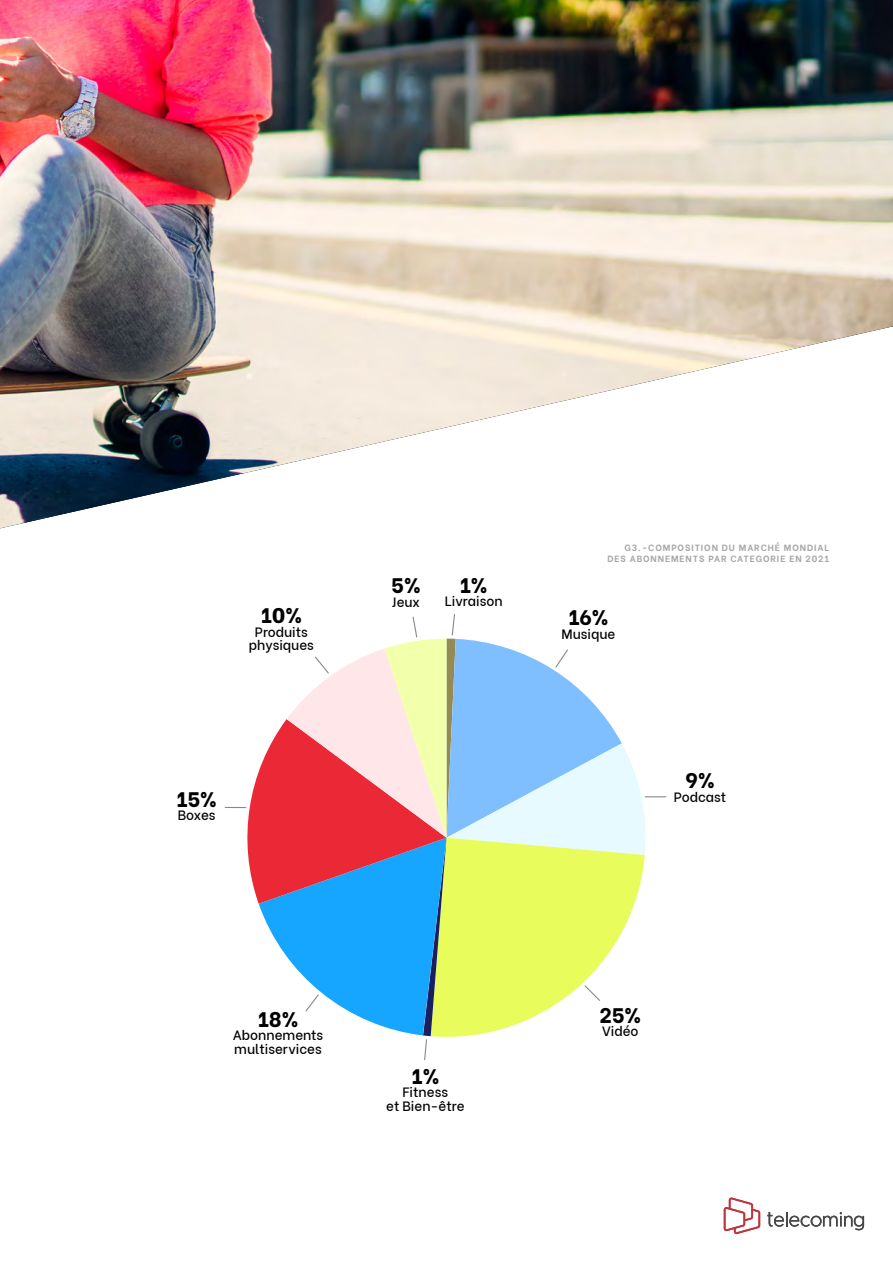
<style>
.page{position:relative;width:893px;height:1263px;background:#fff}
.page>*{position:absolute;margin:0;border:0;box-sizing:border-box;transform-origin:0 0}
.t1{font:800 21px "Be Vietnam";color:#000}
.t2{font:500 13.5px/13.5px "Be Vietnam";color:#000;text-align:center}
.t3{font:700 9px/10.8px "Be Vietnam";letter-spacing:.1em;color:#a7a7a7;text-align:right}
</style>
<div class="page">
<svg style="left:225px;top:614px;width:441px;height:447px"></svg>
<img style="left:0;top:0;width:893px;height:528px">
<svg style="left:724px;top:1197px;width:36px;height:37px"></svg>
<svg style="left:767px;top:1212px;width:97px;height:18px"></svg>
<h1 class="t1" style="left:261px;top:598px;width:42px">10%</h1>
<p class="t2" style="left:249px;top:624px;width:66px">Produits physiques</p>
<h1 class="t1" style="left:177px;top:781px;width:42px">15%</h1>
<p class="t2" style="left:178px;top:807px;width:39px">Boxes</p>
<h1 class="t1" style="left:392px;top:568px;width:31px">5%</h1>
<p class="t2" style="left:392px;top:594px;width:30px">Jeux</p>
<h1 class="t1" style="left:460px;top:568px;width:29px">1%</h1>
<p class="t2" style="left:445px;top:593px;width:59px">Livraison</p>
<p class="t3" style="left:607px;top:542px;width:223px">G3.-COMPOSITION DU MARCHÉ MONDIAL<br>DES ABONNEMENTS PAR CATEGORIE EN 2021</p>
<h1 class="t1" style="left:568px;top:600px;width:42px">16%</h1>
<p class="t2" style="left:562px;top:626px;width:55px">Musique</p>
<h1 class="t1" style="left:686px;top:763px;width:31px">9%</h1>
<p class="t2" style="left:674px;top:789px;width:54px">Podcast</p>
<h1 class="t1" style="left:258px;top:1002px;width:42px">18%</h1>
<p class="t2" style="left:233px;top:1027px;width:92px;text-align:left">Abonnements multiservices</p>
<h1 class="t1" style="left:411px;top:1059px;width:29px">1%</h1>
<p class="t2" style="left:386px;top:1084px;width:80px">Fitness<br>et Bien-être</p>
<h1 class="t1" style="left:599px;top:997px;width:43px">25%</h1>
<p class="t2" style="left:602px;top:1023px;width:38px">Vidéo</p>
</div>
